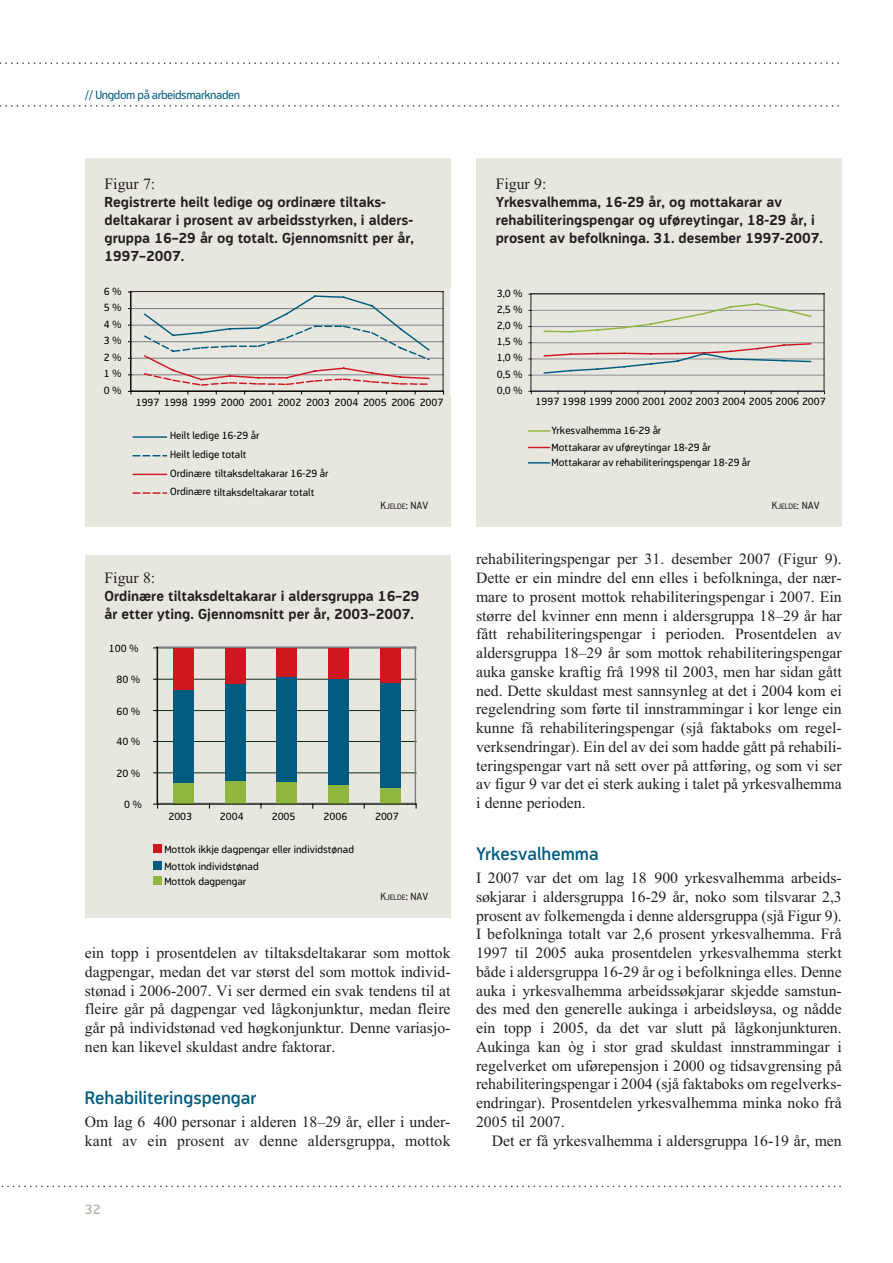
<style>
.page{position:relative;width:893px;height:1263px;background:#fff}
.page>*{position:absolute;margin:0;border:0;box-sizing:border-box;transform-origin:0 0}
.t1{font:600 18px "Modus";color:#005b7f}
.t2{font:15.75px/18.8px "Times New Roman";color:#231f20;text-align:justify}
.t3{font:700 14.25px/18px "Modus";color:#231f20}
.t4{font:600 13.5px "Modus";color:#bcb5ae}
.t5{font:12px "Modus";letter-spacing:-.035em;color:#005b7f}
.t6{font:10.5px/18.8px "Modus";color:#000}
.t7{font:10.5px "Modus";color:#231f20}
.s1{font-size:7.8px}
</style>
<div class="page">
<svg style="left:1px;top:1186px;width:840px;height:1px"></svg>
<svg style="left:0;top:105px;width:839px;height:2px"></svg>
<svg style="left:0;top:63px;width:839px;height:1px"></svg>
<div style="left:89px;top:158px;width:362px;height:369px;background:#e7e7e0"></div>
<hr style="left:131px;top:375px;width:312px;height:1px;background:#7c7e82">
<hr style="left:131px;top:358px;width:312px;height:1px;background:#7c7e82">
<hr style="left:131px;top:341px;width:312px;height:1px;background:#7c7e82">
<hr style="left:131px;top:325px;width:312px;height:1px;background:#7c7e82">
<hr style="left:131px;top:308px;width:312px;height:1px;background:#7c7e82">
<hr style="left:130px;top:291px;width:313px;height:1px;background:#231f20">
<hr style="left:443px;top:292px;width:1px;height:99px;background:#231f20">
<hr style="left:130px;top:292px;width:1px;height:99px;background:#231f20">
<hr style="left:131px;top:292px;width:1px;height:99px;background:#000">
<hr style="left:131px;top:391px;width:312px;height:1px;background:#000">
<svg style="left:143px;top:295px;width:288px;height:99px"></svg>
<hr style="left:450px;top:288px;width:1px;height:107px;background:#fff">
<hr style="left:133px;top:436px;width:33px;height:2px;background:#005b7f">
<svg style="left:133px;top:455px;width:33px;height:1px"></svg>
<hr style="left:133px;top:474px;width:33px;height:1px;background:#ce171e">
<svg style="left:133px;top:492px;width:33px;height:2px"></svg>
<div style="left:479px;top:158px;width:363px;height:369px;background:#e7e7e0"></div>
<hr style="left:531px;top:375px;width:293px;height:1px;background:#8e9195">
<hr style="left:531px;top:359px;width:293px;height:1px;background:#8e9195">
<hr style="left:531px;top:342px;width:293px;height:1px;background:#8e9195">
<hr style="left:531px;top:326px;width:293px;height:1px;background:#8e9195">
<hr style="left:531px;top:310px;width:293px;height:1px;background:#8e9195">
<hr style="left:531px;top:294px;width:293px;height:1px;background:#8e9195">
<hr style="left:531px;top:293px;width:293px;height:1px;background:#231f20">
<hr style="left:824px;top:294px;width:1px;height:97px;background:#231f20">
<hr style="left:531px;top:390px;width:293px;height:2px;background:#7c7e82">
<hr style="left:531px;top:294px;width:1px;height:97px;background:#231f20">
<hr style="left:531px;top:391px;width:293px;height:1px;background:#231f20">
<svg style="left:543px;top:303px;width:269px;height:30px"></svg>
<svg style="left:543px;top:342px;width:269px;height:33px"></svg>
<hr style="left:529px;top:430px;width:20px;height:2px;background:#8fb63e">
<svg style="left:529px;top:447px;width:20px;height:1px"></svg>
<svg style="left:529px;top:462px;width:20px;height:1px"></svg>
<div style="left:90px;top:556px;width:361px;height:362px;background:#e7e7e0"></div>
<hr style="left:158px;top:772px;width:258px;height:1px;background:#0f3111">
<hr style="left:158px;top:741px;width:258px;height:1px;background:#0f3111">
<hr style="left:158px;top:710px;width:258px;height:1px;background:#0f3111">
<hr style="left:158px;top:679px;width:258px;height:1px;background:#0f3111">
<hr style="left:158px;top:648px;width:258px;height:1px;background:#0f3111">
<hr style="left:157px;top:646px;width:258px;height:2px;background:#7c7e82">
<hr style="left:415px;top:647px;width:1px;height:156px;background:#7c7e82">
<hr style="left:157px;top:803px;width:258px;height:1px;background:#7c7e82">
<hr style="left:156px;top:647px;width:2px;height:156px;background:#7c7e82">
<div style="left:173px;top:783px;width:21px;height:21px;background:#8fb63e"></div>
<div style="left:225px;top:781px;width:20px;height:23px;background:#8fb63e"></div>
<div style="left:276px;top:781px;width:21px;height:23px;background:#8fb63e"></div>
<div style="left:328px;top:785px;width:21px;height:19px;background:#8fb63e"></div>
<div style="left:380px;top:787px;width:21px;height:17px;background:#8fb63e"></div>
<div style="left:173px;top:689px;width:21px;height:94px;background:#005b7f"></div>
<div style="left:225px;top:683px;width:20px;height:98px;background:#005b7f"></div>
<div style="left:276px;top:677px;width:21px;height:104px;background:#005b7f"></div>
<div style="left:328px;top:679px;width:21px;height:106px;background:#005b7f"></div>
<div style="left:380px;top:682px;width:21px;height:105px;background:#005b7f"></div>
<div style="left:173px;top:648px;width:21px;height:41px;background:#ce171e"></div>
<div style="left:225px;top:648px;width:20px;height:35px;background:#ce171e"></div>
<div style="left:276px;top:648px;width:21px;height:29px;background:#ce171e"></div>
<div style="left:328px;top:648px;width:21px;height:31px;background:#ce171e"></div>
<div style="left:380px;top:648px;width:21px;height:34px;background:#ce171e"></div>
<hr style="left:157px;top:648px;width:1px;height:156px;background:#000">
<hr style="left:158px;top:804px;width:258px;height:1px;background:#000">
<div style="left:153px;top:844px;width:9px;height:9px;background:#ce171e"></div>
<div style="left:153px;top:861px;width:9px;height:8px;background:#005b7f"></div>
<div style="left:153px;top:876px;width:9px;height:9px;background:#8fb63e"></div>
<p class="t5" style="left:85px;top:90px;width:157px">// Ungdom på arbeidsmarknaden</p>
<p class="t2" style="left:105px;top:176px;width:52px">Figur 7:</p>
<p class="t3" style="left:105px;top:193px;width:311px">Registrerte heilt ledige og ordinære tiltaks&shy;deltakarar i prosent av arbeidsstyrken, i alders&shy;gruppa 16–29 år og totalt. Gjennomsnitt per år, 1997–2007.</p>
<p class="t6" style="left:104px;top:283px;width:19px">6 %</p>
<p class="t6" style="left:104px;top:299px;width:19px">5 %</p>
<p class="t6" style="left:104px;top:316px;width:19px">4 %</p>
<p class="t6" style="left:104px;top:332px;width:19px">3 %</p>
<p class="t6" style="left:104px;top:349px;width:19px">2 %</p>
<p class="t6" style="left:104px;top:365px;width:19px">1 %</p>
<p class="t6" style="left:104px;top:382px;width:19px">0 %</p>
<p class="t6" style="left:136px;top:394px;width:309px">1997 1998 1999 2000 2001 2002 2003 2004 2005 2006 2007</p>
<p class="t6" style="left:170px;top:427px;width:160px">Heilt ledige 16-29 år<br>Heilt ledige totalt<br>Ordinære tiltaksdeltakarar 16-29 år<br>Ordinære tiltaksdeltakarar totalt</p>
<p class="t7" style="left:380px;top:501px;width:49px">K<span class="s1">JELDE</span>: NAV</p>
<p class="t2" style="left:105px;top:570px;width:52px">Figur 8:</p>
<p class="t3" style="left:105px;top:587px;width:316px">Ordinære tiltaksdeltakarar i aldersgruppa 16–29 år etter yting. Gjennomsnitt per år, 2003–2007.</p>
<p class="t6" style="left:109px;top:640px;width:31px">100 %</p>
<p class="t6" style="left:117px;top:671px;width:25px">80 %</p>
<p class="t6" style="left:117px;top:703px;width:25px">60 %</p>
<p class="t6" style="left:117px;top:734px;width:25px">40 %</p>
<p class="t6" style="left:117px;top:765px;width:25px">20 %</p>
<p class="t6" style="left:124px;top:796px;width:19px">0 %</p>
<p class="t6" style="left:168px;top:808px;width:25px">2003</p>
<p class="t6" style="left:220px;top:808px;width:25px">2004</p>
<p class="t6" style="left:272px;top:808px;width:25px">2005</p>
<p class="t6" style="left:324px;top:808px;width:25px">2006</p>
<p class="t6" style="left:375px;top:808px;width:25px">2007</p>
<p class="t6" style="left:164px;top:842px;width:191px;line-height:16.8px">Mottok ikkje dagpengar eller individstønad<br>Mottok individstønad</p>
<p class="t6" style="left:164px;top:873px;width:83px">Mottok dagpengar</p>
<p class="t7" style="left:380px;top:893px;width:49px">K<span class="s1">JELDE</span>: NAV</p>
<p class="t2" style="left:85px;top:945px;width:367px">ein topp i prosentdelen av tiltaksdeltakarar som mottok dagpengar, medan det var størst del som mottok individ&shy;stønad i 2006-2007. Vi ser dermed ein svak tendens til at fleire går på dagpengar ved lågkonjunktur, medan fleire går på individstønad ved høgkonjunktur. Denne variasjo&shy;nen kan likevel skuldast andre faktorar.</p>
<p class="t1" style="left:85px;top:1091px;width:173px">Rehabiliteringspengar</p>
<p class="t2" style="left:85px;top:1114px;width:367px">Om lag 6 400 personar i alderen 18–29 år, eller i under&shy;kant av ein prosent av denne aldersgruppa, mottok</p>
<p class="t4" style="left:85px;top:1204px;width:17px">32</p>
<p class="t2" style="left:496px;top:176px;width:52px">Figur 9:</p>
<p class="t3" style="left:496px;top:193px;width:329px">Yrkesvalhemma, 16-29 år, og mottakarar av rehabiliteringspengar og uføreytingar, 18-29 år, i prosent av befolkninga. 31. desember 1997-2007.</p>
<p class="t6" style="left:497px;top:285px;width:27px">3,0 %</p>
<p class="t6" style="left:497px;top:301px;width:27px">2,5 %</p>
<p class="t6" style="left:497px;top:317px;width:27px">2,0 %</p>
<p class="t6" style="left:497px;top:333px;width:27px">1,5 %</p>
<p class="t6" style="left:497px;top:349px;width:27px">1,0 %</p>
<p class="t6" style="left:497px;top:366px;width:27px">0,5 %</p>
<p class="t6" style="left:497px;top:382px;width:27px">0,0 %</p>
<p class="t6" style="left:536px;top:393px;width:292px">1997 1998 1999 2000 2001 2002 2003 2004 2005 2006 2007</p>
<p class="t6" style="left:552px;top:423px;width:161px;line-height:16.5px">Yrkesvalhemma 16-29 år<br>Mottakarar av uføreytingar 18-29 år</p>
<p class="t6" style="left:552px;top:454px;width:200px">Mottakarar av rehabiliteringspengar 18-29 år</p>
<p class="t7" style="left:772px;top:501px;width:49px">K<span class="s1">JELDE</span>: NAV</p>
<p class="t2" style="left:476px;top:551px;width:367px">rehabiliteringspengar per 31. desember 2007 (Figur 9).<br>Dette er ein mindre del enn elles i befolkninga, der nær&shy;mare to prosent mottok rehabiliteringspengar i 2007. Ein større del kvinner enn menn i aldersgruppa 18–29 år har fått rehabiliteringspengar i perioden. Prosentdelen av aldersgruppa 18–29 år som mottok rehabiliteringspengar auka ganske kraftig frå 1998 til 2003, men har sidan gått ned. Dette skuldast mest sannsynleg at det i 2004 kom ei regelendring som førte til innstrammingar i kor lenge ein kunne få rehabiliteringspengar (sjå faktaboks om regel&shy;verksendringar). Ein del av dei som hadde gått på rehabili&shy;teringspengar vart nå sett over på attføring, og som vi ser av figur 9 var det ei sterk auking i talet på yrkesvalhemma i denne perioden.</p>
<p class="t1" style="left:476px;top:847px;width:124px">Yrkesvalhemma</p>
<p class="t2" style="left:476px;top:870px;width:367px">I 2007 var det om lag 18 900 yrkesvalhemma arbeids&shy;søkjarar i aldersgruppa 16-29 år, noko som tilsvarar 2,3 prosent av folkemengda i denne aldersgruppa (sjå Figur 9).<br>I befolkninga totalt var 2,6 prosent yrkesvalhemma. Frå 1997 til 2005 auka prosentdelen yrkesvalhemma sterkt både i aldersgruppa 16-29 år og i befolkninga elles. Denne auka i yrkesvalhemma arbeidssøkjarar skjedde samstun&shy;des med den generelle aukinga i arbeidsløysa, og nådde ein topp i 2005, da det var slutt på lågkonjunkturen.<br>Aukinga kan òg i stor grad skuldast innstrammingar i regelverket om uførepensjon i 2000 og tidsavgrensing på rehabiliteringspengar i 2004 (sjå faktaboks om regelverks&shy;endringar). Prosentdelen yrkesvalhemma minka noko frå 2005 til 2007.</p>
<p class="t2" style="left:492px;top:1132px;width:351px">Det er få yrkesvalhemma i aldersgruppa 16-19 år, men</p>
</div>
